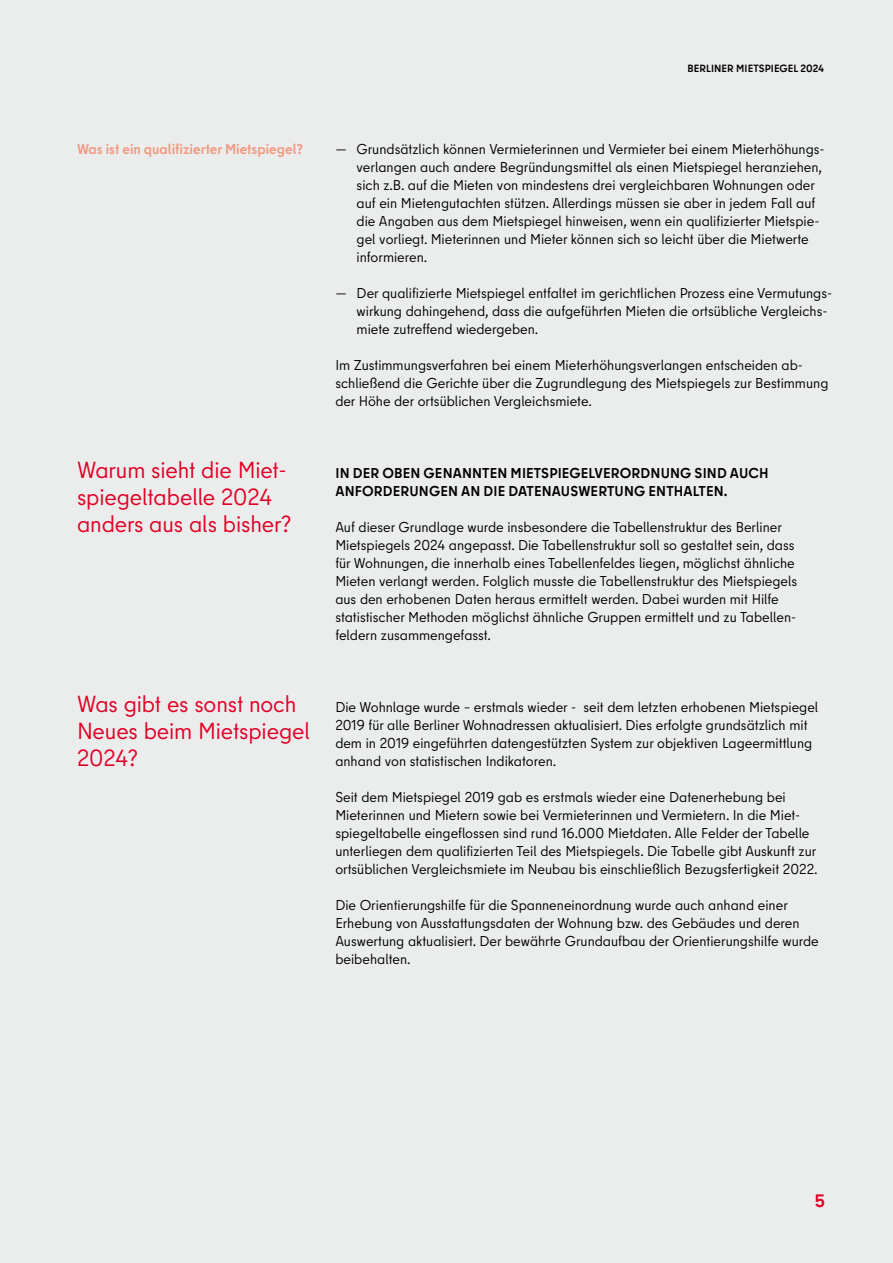
<style>
.page{position:relative;width:893px;height:1263px;background:#ebeded}
.page>*{position:absolute;margin:0;border:0;box-sizing:border-box;transform-origin:0 0}
.Head_rot{font:23.25px/27px "Berlin Type";letter-spacing:-.005em;color:#e20025}
.t1{font:700 18px "Berlin Type";color:#e20025}
.Copy_9_5_pt{font:14.25px/18px "Berlin Type";color:#000}
.Copy_9_5_pt_Bold_Versal{font:700 14.25px "Berlin Type";letter-spacing:.01em;color:#000}
.Copy_9_5_pt_bold{font:700 14.25px "Berlin Type";color:#f19a81}
.t2{font:700 10.5px "Berlin Type";letter-spacing:.01em;color:#000}
</style>
<div class="page">
<p class="t2" style="left:687px;top:61px;width:138px">BERLINER MIETSPIEGEL 2024</p>
<p class="Copy_9_5_pt_bold" style="left:77px;top:140px;width:227px">Was ist ein qualifizierter Mietspiegel?</p>
<p class="Copy_9_5_pt" style="left:335px;top:140px;width:13px">—</p>
<p class="Copy_9_5_pt" style="left:357px;top:140px;width:470px">Grundsätzlich können Vermieterinnen und Vermieter bei einem Mieterhöhungs&shy;verlangen auch andere Begründungsmittel als einen Mietspiegel heranziehen, sich z.B. auf die Mieten von mindestens drei vergleichbaren Wohnungen oder auf ein Mietengutachten stützen. Allerdings müssen sie aber in jedem Fall auf die Angaben aus dem Mietspiegel hinweisen, wenn ein qualifizierter Mietspie&shy;gel vorliegt. Mieterinnen und Mieter können sich so leicht über die Mietwerte informieren.</p>
<p class="Copy_9_5_pt" style="left:357px;top:284px;width:477px;text-indent:-21px">— Der qualifizierte Mietspiegel entfaltet im gerichtlichen Prozess eine Vermutungs&shy;wirkung dahingehend, dass die aufgeführten Mieten die ortsübliche Vergleichs&shy;miete zutreffend wiedergeben.</p>
<p class="Copy_9_5_pt" style="left:335px;top:356px;width:495px">Im Zustimmungsverfahren bei einem Mieterhöhungsverlangen entscheiden ab&shy;schließend die Gerichte über die Zugrundlegung des Mietspiegels zur Bestimmung der Höhe der ortsüblichen Vergleichsmiete.</p>
<p class="Head_rot" style="left:77px;top:457px;width:216px">Warum sieht die Miet&shy;spiegeltabelle 2024 anders aus als bisher?</p>
<p class="Copy_9_5_pt_Bold_Versal" style="left:335px;top:464px;width:435px">IN DER OBEN GENANNTEN MIETSPIEGELVERORDNUNG SIND AUCH</p>
<p class="Copy_9_5_pt_Bold_Versal" style="left:335px;top:482px;width:394px">ANFORDERUNGEN AN DIE DATENAUSWERTUNG ENTHALTEN.</p>
<p class="Copy_9_5_pt" style="left:335px;top:518px;width:448px">Auf dieser Grundlage wurde insbesondere die Tabellenstruktur des Berliner</p>
<p class="Copy_9_5_pt" style="left:335px;top:536px;width:461px">Mietspiegels 2024 angepasst. Die Tabellenstruktur soll so gestaltet sein, dass</p>
<p class="Copy_9_5_pt" style="left:335px;top:554px;width:461px">für Wohnungen, die innerhalb eines Tabellenfeldes liegen, möglichst ähnliche</p>
<p class="Copy_9_5_pt" style="left:335px;top:572px;width:463px">Mieten verlangt werden. Folglich musste die Tabellenstruktur des Mietspiegels</p>
<p class="Copy_9_5_pt" style="left:335px;top:590px;width:445px">aus den erhobenen Daten heraus ermittelt werden. Dabei wurden mit Hilfe</p>
<p class="Copy_9_5_pt" style="left:335px;top:608px;width:462px">statistischer Methoden möglichst ähnliche Gruppen ermittelt und zu Tabellen-</p>
<p class="Copy_9_5_pt" style="left:335px;top:626px;width:157px">feldern zusammengefasst.</p>
<p class="Head_rot" style="left:77px;top:691px;width:234px">Was gibt es sonst noch<br>Neues beim Mietspiegel<br>2024?</p>
<p class="Copy_9_5_pt" style="left:335px;top:698px;width:484px">Die Wohnlage wurde – erstmals wieder - seit dem letzten erhobenen Mietspiegel 2019 für alle Berliner Wohnadressen aktualisiert. Dies erfolgte grundsätzlich mit dem in 2019 eingeführten datengestützten System zur objektiven Lageermittlung anhand von statistischen Indikatoren.</p>
<p class="Copy_9_5_pt" style="left:335px;top:788px;width:452px">Seit dem Mietspiegel 2019 gab es erstmals wieder eine Datenerhebung bei</p>
<p class="Copy_9_5_pt" style="left:335px;top:806px;width:484px">Mieterinnen und Mietern sowie bei Vermieterinnen und Vermietern. In die Miet&shy;spiegeltabelle eingeflossen sind rund 16.000 Mietdaten. Alle Felder der Tabelle unterliegen dem qualifizierten Teil des Mietspiegels. Die Tabelle gibt Auskunft zur ortsüblichen Vergleichsmiete im Neubau bis einschließlich Bezugsfertigkeit 2022.</p>
<p class="Copy_9_5_pt" style="left:335px;top:896px;width:485px">Die Orientierungshilfe für die Spanneneinordnung wurde auch anhand einer Erhebung von Ausstattungsdaten der Wohnung bzw. des Gebäudes und deren Auswertung aktualisiert. Der bewährte Grundaufbau der Orientierungshilfe wurde beibehalten.</p>
<p class="t1" style="left:815px;top:1189px;width:12px">5</p>
</div>
